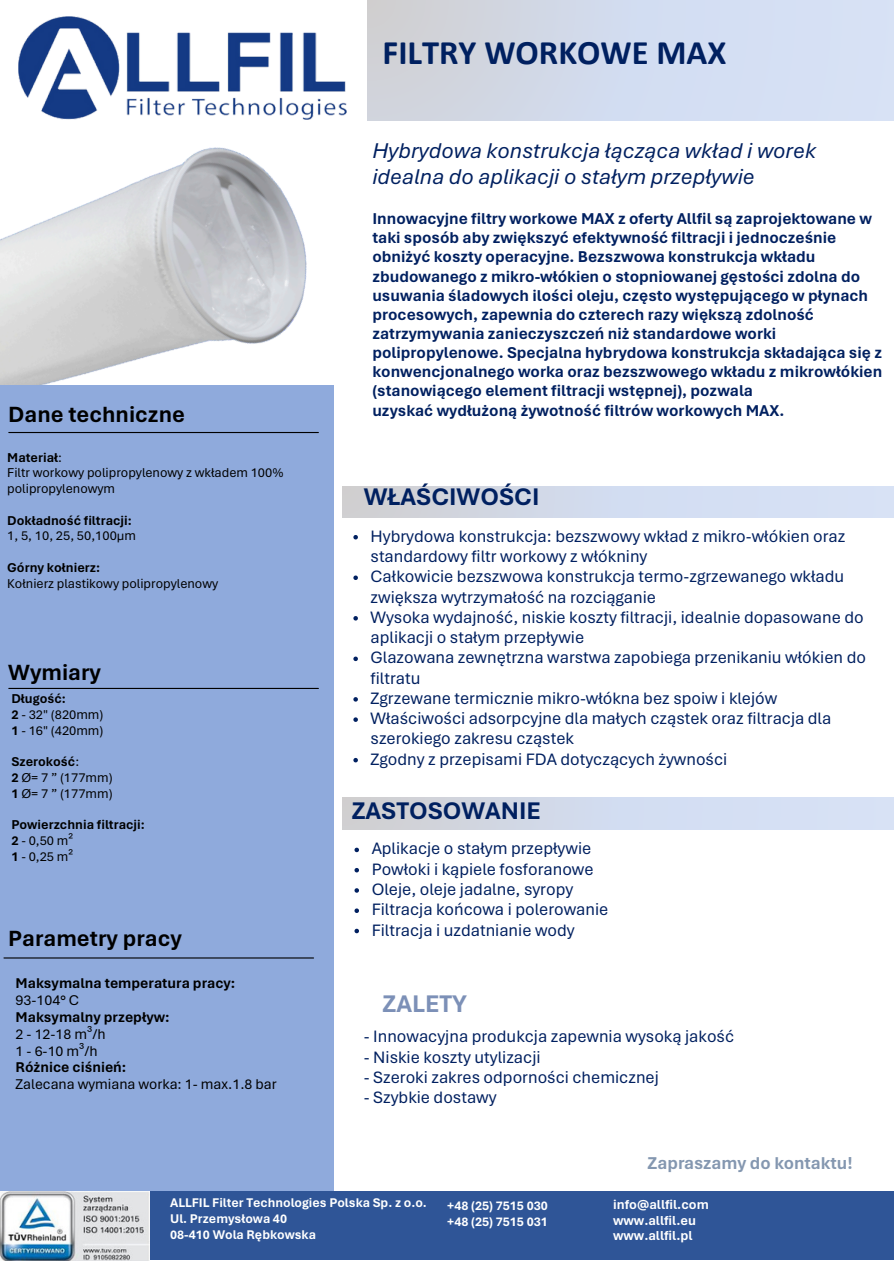
<style>
.page{position:relative;width:894px;height:1264px;background:#fff}
.page>*{position:absolute;margin:0;border:0;box-sizing:border-box;transform-origin:0 0}
.t1{font:700 34.5px "Calibri";color:#002060}
.t2{font:700 25.2px "Aptos";color:#002060}
.t3{font:700 25.2px "Aptos";color:#7c90b7}
.t4{font:700 23.1px "Aptos";color:#000}
.t5{font:italic 22.5px/26px "Aptos";color:#002060}
.t6{font:700 18px "Aptos";color:#8497b0}
.t7{font:17.4px/20.2px "Aptos";color:#002060}
.t8{font:700 16.5px/19.2px "Aptos";color:#002060}
.t9{font:14.85px "Aptos";color:#000}
.t10{font:700 14.85px "Aptos";color:#000}
.t11{font:700 13.65px/15.8px "Aptos";color:#fff}
.t12{font:13.5px "Aptos";color:#000}
.t13{font:700 13.5px "Aptos";color:#000}
.t14{font:700 13.2px "Aptos";color:#fff}
.s1{font-weight:400}
.s2{font-weight:700}
</style>
<div class="page">
<div style="left:368px;top:0;width:525px;height:120px;background:linear-gradient(to right,#cfd3dc,#d7e3fb)"></div>
<img style="left:0;top:0;width:412px;height:702px">
<div style="left:0;top:385px;width:334px;height:806px;background:#8faadc"></div>
<hr style="left:9px;top:432px;width:309px;height:1px;background:#000">
<img style="left:19px;top:17px;width:327px;height:102px">
<div style="left:0;top:1191px;width:893px;height:68px;background:#2f5597"></div>
<img style="left:0;top:1191px;width:150px;height:69px">
<div style="left:342px;top:486px;width:551px;height:32px;background:linear-gradient(to right,#cfd1d6,#d7e4fd)"></div>
<hr style="left:4px;top:957px;width:309px;height:1px;background:#000">
<hr style="left:9px;top:688px;width:309px;height:1px;background:#000">
<svg style="left:353px;top:535px;width:5px;height:4px"></svg>
<svg style="left:353px;top:575px;width:5px;height:5px"></svg>
<svg style="left:353px;top:616px;width:5px;height:4px"></svg>
<svg style="left:353px;top:656px;width:5px;height:5px"></svg>
<svg style="left:353px;top:697px;width:5px;height:4px"></svg>
<svg style="left:353px;top:717px;width:5px;height:5px"></svg>
<svg style="left:353px;top:758px;width:5px;height:4px"></svg>
<div style="left:342px;top:797px;width:551px;height:32px;background:linear-gradient(to right,#cfd1d6,#d7e4fd)"></div>
<svg style="left:354px;top:847px;width:5px;height:5px"></svg>
<svg style="left:354px;top:868px;width:5px;height:4px"></svg>
<svg style="left:354px;top:888px;width:5px;height:4px"></svg>
<svg style="left:354px;top:908px;width:5px;height:5px"></svg>
<svg style="left:354px;top:928px;width:5px;height:5px"></svg>
<p class="t1" style="left:382px;top:38px;width:345px">FILTRY WORKOWE MAX</p>
<p class="t5" style="left:372px;top:137px;width:445px">Hybrydowa konstrukcja łącząca wkład i worek idealna do aplikacji o stałym przepływie</p>
<p class="t8" style="left:372px;top:209px;width:511px">Innowacyjne filtry workowe MAX z oferty Allfil są zaprojektowane w taki sposób aby zwiększyć efektywność filtracji i jednocześnie obniżyć koszty operacyjne. Bezszwowa konstrukcja wkładu zbudowanego z mikro-włókien o stopniowanej gęstości zdolna do usuwania śladowych ilości oleju, często występującego w płynach procesowych, zapewnia do czterech razy większą zdolność zatrzymywania zanieczyszczeń niż standardowe worki polipropylenowe. Specjalna hybrydowa konstrukcja składająca się z konwencjonalnego worka oraz bezszwowego wkładu z mikrowłókien (stanowiącego element filtracji wstępnej), pozwala</p>
<p class="t4" style="left:8px;top:400px;width:178px">Dane techniczne</p>
<p class="t8" style="left:372px;top:400px;width:413px">uzyskać wydłużoną żywotność filtrów workowych MAX.</p>
<p class="t13" style="left:7px;top:449px;width:56px">Materiał<span class="s1">:</span></p>
<p class="t12" style="left:7px;top:464px;width:278px">Filtr workowy polipropylenowy z wkładem 100%</p>
<p class="t12" style="left:7px;top:480px;width:109px">polipropylenowym</p>
<p class="t13" style="left:7px;top:512px;width:126px">Dokładność filtracji:</p>
<p class="t12" style="left:7px;top:527px;width:130px">1, 5, 10, 25, 50,100μm</p>
<p class="t13" style="left:7px;top:559px;width:94px">Górny kołnierz:</p>
<p class="t12" style="left:7px;top:575px;width:212px">Kołnierz plastikowy polipropylenowy</p>
<p class="t2" style="left:364px;top:481px;width:177px">WŁAŚCIWOŚCI</p>
<p class="t7" style="left:370px;top:526px;width:476px">Hybrydowa konstrukcja: bezszwowy wkład z mikro-włókien oraz standardowy filtr workowy z włókniny</p>
<p class="t7" style="left:370px;top:566px;width:475px">Całkowicie bezszwowa konstrukcja termo-zgrzewanego wkładu zwiększa wytrzymałość na rozciąganie</p>
<p class="t7" style="left:370px;top:607px;width:494px">Wysoka wydajność, niskie koszty filtracji, idealnie dopasowane do aplikacji o stałym przepływie</p>
<p class="t7" style="left:370px;top:647px;width:497px">Glazowana zewnętrzna warstwa zapobiega przenikaniu włókien do filtratu</p>
<p class="t7" style="left:370px;top:688px;width:408px">Zgrzewane termicznie mikro-włókna bez spoiw i klejów</p>
<p class="t7" style="left:370px;top:708px;width:462px">Właściwości adsorpcyjne dla małych cząstek oraz filtracja dla szerokiego zakresu cząstek</p>
<p class="t7" style="left:370px;top:748px;width:358px">Zgodny z przepisami FDA dotyczących żywności</p>
<p class="t4" style="left:8px;top:658px;width:94px">Wymiary</p>
<p class="t13" style="left:11px;top:690px;width:56px">Długość:</p>
<p class="t12" style="left:11px;top:706px;width:94px"><span class="s2">2</span> - 32" (820mm)</p>
<p class="t12" style="left:11px;top:722px;width:94px"><span class="s2">1</span> - 16" (420mm)</p>
<p class="t13" style="left:11px;top:753px;width:69px">Szerokość<span class="s1">:</span></p>
<p class="t12" style="left:11px;top:769px;width:103px"><span class="s2">2</span> Ø= 7 ” (177mm)</p>
<p class="t12" style="left:11px;top:785px;width:103px"><span class="s2">1</span> Ø= 7 ” (177mm)</p>
<p class="t13" style="left:11px;top:816px;width:135px">Powierzchnia filtracji:</p>
<p class="t12" style="left:11px;top:832px;width:63px"><span class="s2">2</span> - 0,50 m²</p>
<p class="t12" style="left:11px;top:848px;width:63px"><span class="s2">1</span> - 0,25 m²</p>
<p class="t2" style="left:351px;top:795px;width:191px">ZASTOSOWANIE</p>
<p class="t7" style="left:371px;top:838px;width:221px">Aplikacje o stałym przepływie</p>
<p class="t7" style="left:371px;top:858px;width:223px">Powłoki i kąpiele fosforanowe</p>
<p class="t7" style="left:371px;top:879px;width:203px">Oleje, oleje jadalne, syropy</p>
<p class="t7" style="left:371px;top:899px;width:238px">Filtracja końcowa i polerowanie</p>
<p class="t7" style="left:371px;top:919px;width:204px">Filtracja i uzdatnianie wody</p>
<p class="t4" style="left:8px;top:924px;width:175px">Parametry pracy</p>
<p class="t10" style="left:16px;top:974px;width:221px">Maksymalna temperatura pracy:</p>
<p class="t9" style="left:16px;top:990px;width:65px">93-104° C</p>
<p class="t10" style="left:16px;top:1007px;width:155px">Maksymalny przepływ:</p>
<p class="t9" style="left:16px;top:1024px;width:91px">2 - 12-18 m³/h</p>
<p class="t9" style="left:16px;top:1041px;width:83px">1 - 6-10 m³/h</p>
<p class="t10" style="left:16px;top:1058px;width:112px">Różnice ciśnień:</p>
<p class="t9" style="left:16px;top:1075px;width:263px">Zalecana wymiana worka: 1- max.1.8 bar</p>
<p class="t3" style="left:382px;top:988px;width:86px">ZALETY</p>
<p class="t7" style="left:364px;top:1026px;width:371px">- Innowacyjna produkcja zapewnia wysoką jakość</p>
<p class="t7" style="left:364px;top:1046px;width:178px">- Niskie koszty utylizacji</p>
<p class="t7" style="left:364px;top:1066px;width:296px">- Szeroki zakres odporności chemicznej</p>
<p class="t7" style="left:364px;top:1087px;width:134px">- Szybkie dostawy</p>
<p class="t14" style="left:170px;top:1194px;width:258px">ALLFIL Filter Technologies Polska Sp. z o.o.</p>
<p class="t14" style="left:170px;top:1210px;width:118px">Ul. Przemysłowa 40</p>
<p class="t14" style="left:170px;top:1226px;width:147px">08-410 Wola Rębkowska</p>
<p class="t14" style="left:447px;top:1197px;width:102px">+48 (25) 7515 030</p>
<p class="t14" style="left:447px;top:1213px;width:102px">+48 (25) 7515 031</p>
<p class="t6" style="left:647px;top:1151px;width:206px">Zapraszamy do kontaktu!</p>
<p class="t11" style="left:613px;top:1196px;width:97px">info@allfil.com www.allfil.eu www.allfil.pl</p>
</div>
